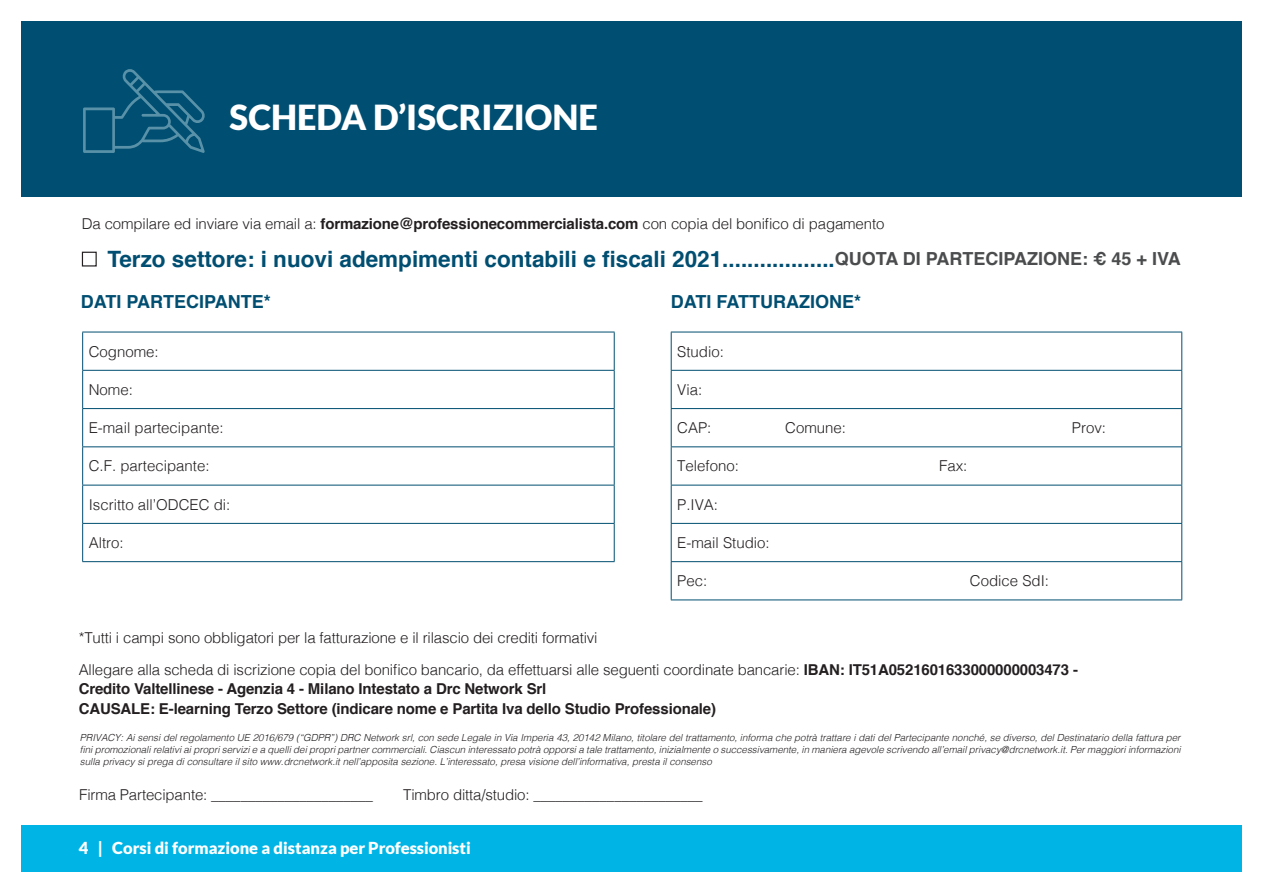
<style>
.page{position:relative;width:1263px;height:893px;background:#fff}
.page>*{position:absolute;margin:0;border:0;box-sizing:border-box;transform-origin:0 0}
.t1{font:900 34.5px "Lato";color:#fff}
.t2{font:700 22.5px "Helvetica";color:#004e71}
.t3{font:700 18px "Helvetica";color:#004e71}
.t4{font:900 16.5px "Lato";color:#fff}
.t5{font:300 15px "Helvetica";letter-spacing:-.01em;color:#231f20}
.t6{font:700 15px "Helvetica";letter-spacing:-.01em;color:#231f20}
.t7{font:italic 300 9.75px/12px "Helvetica";color:#231f20;text-align:justify}
.s1{font-weight:700}
.s2{font-size:18px;color:#4b4c4d}
</style>
<div class="page">
<div style="left:21px;top:825px;width:1221px;height:47px;background:#00b5e6"></div>
<div style="left:21px;top:21px;width:1221px;height:176px;background:#004e71"></div>
<div style="left:82px;top:252px;width:15px;height:15px;border:1px solid #231f20"></div>
<hr style="left:82px;top:332px;width:533px;height:1px;background:#004e71">
<hr style="left:82px;top:332px;width:1px;height:38px;background:#004e71">
<hr style="left:614px;top:332px;width:1px;height:38px;background:#004e71">
<hr style="left:82px;top:370px;width:533px;height:1px;background:#004e71">
<hr style="left:82px;top:371px;width:1px;height:37px;background:#004e71">
<hr style="left:614px;top:371px;width:1px;height:37px;background:#004e71">
<hr style="left:82px;top:408px;width:533px;height:1px;background:#004e71">
<hr style="left:82px;top:409px;width:1px;height:37px;background:#004e71">
<hr style="left:614px;top:409px;width:1px;height:37px;background:#004e71">
<hr style="left:82px;top:446px;width:533px;height:1px;background:#004e71">
<hr style="left:82px;top:447px;width:1px;height:38px;background:#004e71">
<hr style="left:614px;top:447px;width:1px;height:38px;background:#004e71">
<hr style="left:82px;top:485px;width:533px;height:1px;background:#004e71">
<hr style="left:82px;top:485px;width:1px;height:38px;background:#004e71">
<hr style="left:614px;top:485px;width:1px;height:38px;background:#004e71">
<hr style="left:82px;top:523px;width:533px;height:1px;background:#004e71">
<hr style="left:82px;top:524px;width:1px;height:37px;background:#004e71">
<hr style="left:614px;top:524px;width:1px;height:37px;background:#004e71">
<hr style="left:82px;top:561px;width:533px;height:1px;background:#004e71">
<hr style="left:671px;top:332px;width:511px;height:1px;background:#004e71">
<hr style="left:671px;top:332px;width:1px;height:38px;background:#004e71">
<hr style="left:1181px;top:332px;width:1px;height:38px;background:#004e71">
<hr style="left:671px;top:370px;width:511px;height:1px;background:#004e71">
<hr style="left:671px;top:371px;width:1px;height:37px;background:#004e71">
<hr style="left:1181px;top:371px;width:1px;height:37px;background:#004e71">
<hr style="left:671px;top:408px;width:511px;height:1px;background:#004e71">
<hr style="left:671px;top:409px;width:1px;height:37px;background:#004e71">
<hr style="left:1181px;top:409px;width:1px;height:37px;background:#004e71">
<hr style="left:671px;top:446px;width:511px;height:1px;background:#004e71">
<hr style="left:671px;top:447px;width:1px;height:38px;background:#004e71">
<hr style="left:1181px;top:447px;width:1px;height:38px;background:#004e71">
<hr style="left:671px;top:485px;width:511px;height:1px;background:#004e71">
<hr style="left:671px;top:485px;width:1px;height:38px;background:#004e71">
<hr style="left:1181px;top:485px;width:1px;height:38px;background:#004e71">
<hr style="left:671px;top:523px;width:511px;height:1px;background:#004e71">
<hr style="left:671px;top:524px;width:1px;height:37px;background:#004e71">
<hr style="left:1181px;top:524px;width:1px;height:37px;background:#004e71">
<hr style="left:671px;top:561px;width:511px;height:1px;background:#004e71">
<hr style="left:671px;top:562px;width:1px;height:38px;background:#004e71">
<hr style="left:1181px;top:562px;width:1px;height:38px;background:#004e71">
<hr style="left:671px;top:600px;width:511px;height:1px;background:#004e71">
<svg style="left:83px;top:69px;width:122px;height:84px"></svg>
<p class="t1" style="left:230px;top:97px;width:370px">SCHEDA D’ISCRIZIONE</p>
<p class="t5" style="left:82px;top:211px;width:804px">Da compilare ed inviare via email a: <span class="s1">formazione@professionecommercialista.com</span> con copia del bonifico di pagamento</p>
<p class="t2" style="left:107px;top:240px;width:1075px">Terzo settore: i nuovi adempimenti contabili e fiscali 2021..................<span class="s2">QUOTA DI PARTECIPAZIONE: € 45 + IVA</span></p>
<p class="t3" style="left:81px;top:288px;width:192px">DATI PARTECIPANTE*</p>
<p class="t5" style="left:89px;top:338px;width:72px">Cognome:</p>
<p class="t5" style="left:89px;top:377px;width:46px">Nome:</p>
<p class="t5" style="left:89px;top:415px;width:137px">E-mail partecipante:</p>
<p class="t5" style="left:89px;top:453px;width:122px">C.F. partecipante:</p>
<p class="t5" style="left:89px;top:492px;width:143px">Iscritto all’ODCEC di:</p>
<p class="t5" style="left:89px;top:530px;width:37px">Altro:</p>
<p class="t5" style="left:79px;top:625px;width:520px">*Tutti i campi sono obbligatori per la fatturazione e il rilascio dei crediti formativi</p>
<p class="t3" style="left:671px;top:288px;width:192px">DATI FATTURAZIONE*</p>
<p class="t5" style="left:677px;top:338px;width:48px">Studio:</p>
<p class="t5" style="left:677px;top:377px;width:27px">Via:</p>
<p class="t5" style="left:677px;top:415px;width:36px">CAP:</p>
<p class="t5" style="left:785px;top:415px;width:62px">Comune:</p>
<p class="t5" style="left:1072px;top:415px;width:36px">Prov:</p>
<p class="t5" style="left:677px;top:453px;width:63px">Telefono:</p>
<p class="t5" style="left:939px;top:453px;width:30px">Fax:</p>
<p class="t5" style="left:677px;top:492px;width:42px">P.IVA:</p>
<p class="t5" style="left:677px;top:530px;width:94px">E-mail Studio:</p>
<p class="t5" style="left:677px;top:568px;width:32px">Pec:</p>
<p class="t5" style="left:970px;top:568px;width:81px">Codice SdI:</p>
<p class="t5" style="left:79px;top:657px;width:1001px">Allegare alla scheda di iscrizione copia del bonifico bancario, da effettuarsi alle seguenti coordinate bancarie: <span class="s1">IBAN: IT51A0521601633000000003473 -</span></p>
<p class="t6" style="left:79px;top:677px;width:469px">Credito Valtellinese - Agenzia 4 - Milano Intestato a Drc Network Srl</p>
<p class="t6" style="left:79px;top:696px;width:639px">CAUSALE: E-learning Terzo Settore (indicare nome e Partita Iva dello Studio Professionale)</p>
<p class="t7" style="left:80px;top:731px;width:1102px">PRIVACY: Ai sensi del regolamento UE 2016/679 (“GDPR”) DRC Network srl, con sede Legale in Via Imperia 43, 20142 Milano, titolare del trattamento, informa che potrà trattare i dati del Partecipante nonché, se diverso, del Destinatario della fattura per fini promozionali relativi ai propri servizi e a quelli dei propri partner commerciali. Ciascun interessato potrà opporsi a tale trattamento, inizialmente o successivamente, in maniera agevole scrivendo all’email privacy@drcnetwork.it. Per maggiori informazioni sulla privacy si prega di consultare il sito www.drcnetwork.it nell’apposita sezione. L’interessato, presa visione dell’informativa, presta il consenso</p>
<p class="t5" style="left:79px;top:781px;width:295px">Firma Partecipante: ______________________</p>
<p class="t5" style="left:403px;top:781px;width:301px">Timbro ditta/studio: _______________________</p>
<p class="t4" style="left:79px;top:838px;width:394px">4 | Corsi di formazione a distanza per Professionisti</p>
</div>
